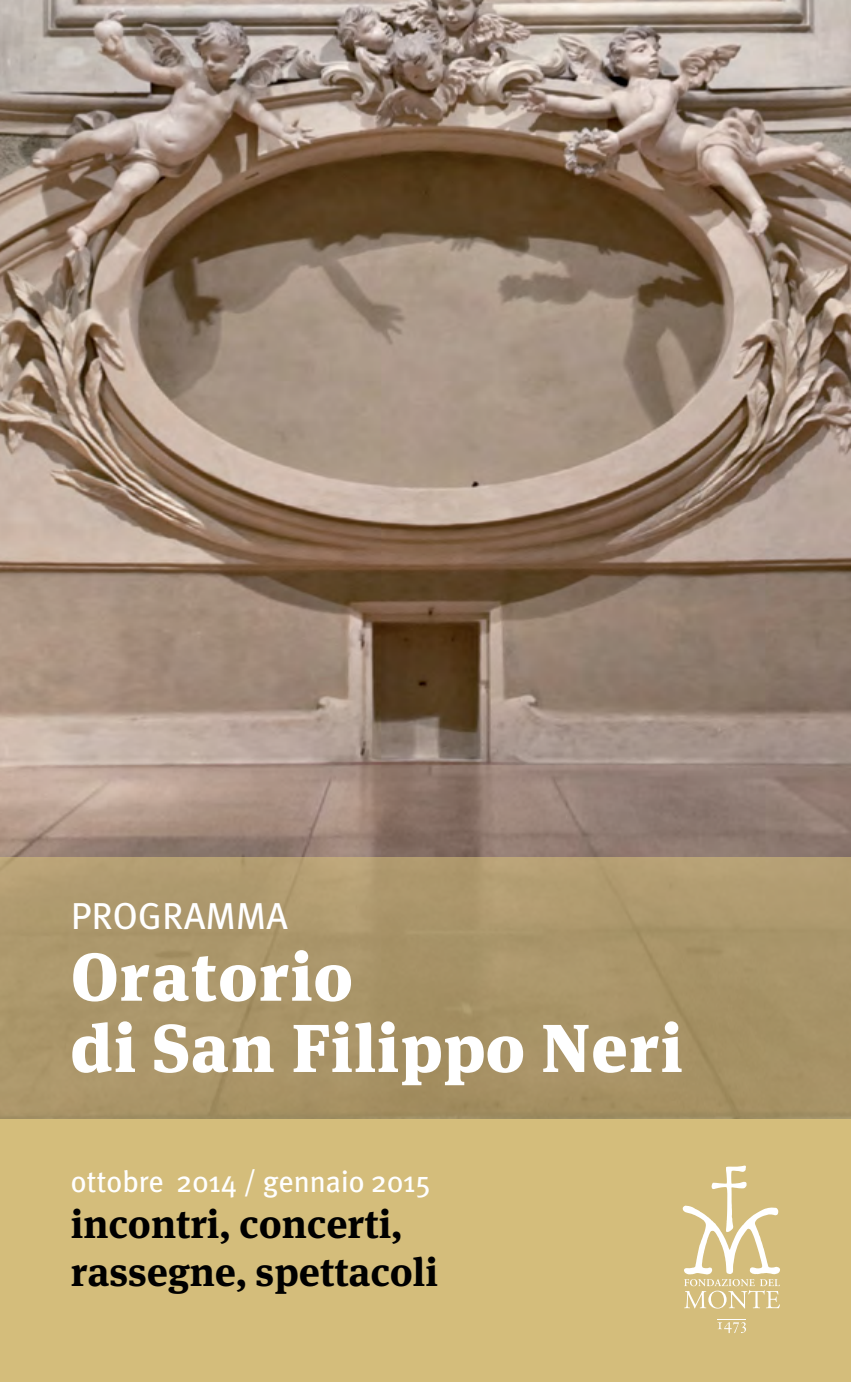
<style>
.page{position:relative;width:851px;height:1382px;background:#fff}
.page>*{position:absolute;margin:0;border:0;box-sizing:border-box;transform-origin:0 0}
._1COP-Titolo--2{font:900 67.5px/71.2px "Meta Serif";color:#fff}
._1COP-Info_pubblicai{font:700 40px/47.5px "Meta Serif";color:#000}
._1COP-Tipo_Pubblicai{font:37.5px "Meta Plus";color:#fff}
._1COP-Data--3{font:30px "Meta Plus";color:#fff}
</style>
<div class="page">
<img style="left:0;top:0;width:850px;height:857px">
<div style="left:0;top:1119px;width:850px;height:263px;background:#d4bd7b"></div>
<svg style="left:682px;top:1165px;width:98px;height:143px"></svg>
<svg style="left:717px;top:1319px;width:29px;height:14px"></svg>
<div style="left:0;top:857px;width:850px;height:263px;background:#aa9569"></div>
<p class="_1COP-Tipo_Pubblicai" style="left:71px;top:895px;width:218px">PROGRAMMA</p>
<p class="_1COP-Titolo--2" style="left:71px;top:940px;width:613px">Oratorio<br>di San Filippo Neri</p>
<p class="_1COP-Data--3" style="left:71px;top:1164px;width:362px">ottobre 2014 / gennaio 2015</p>
<p class="_1COP-Info_pubblicai" style="left:71px;top:1196px;width:368px">incontri, concerti, rassegne, spettacoli</p>
</div>
